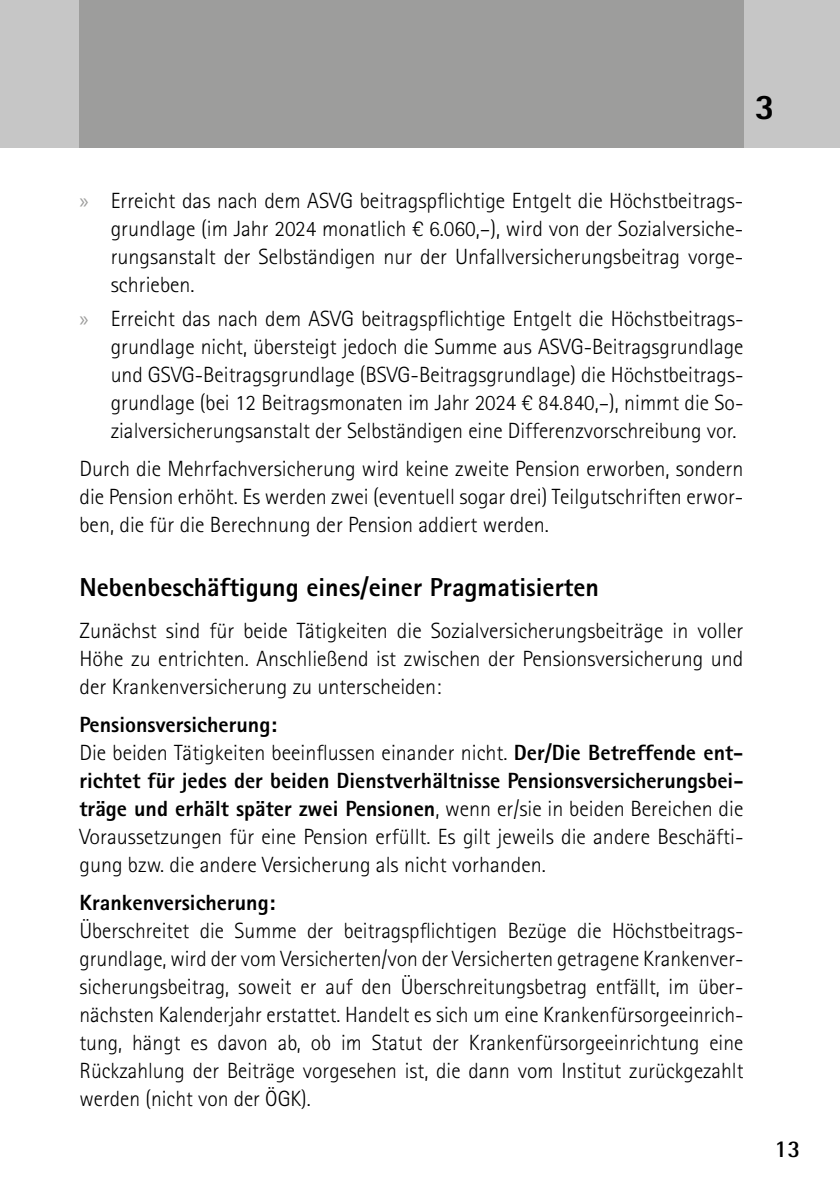
<style>
.page{position:relative;width:840px;height:1191px;background:#fff}
.page>*{position:absolute;margin:0;border:0;box-sizing:border-box;transform-origin:0 0}
.t1{font:800 36px "Rotis Sans Serif Std";color:#000}
.t2{font:800 26px "Rotis Sans Serif Std";color:#000}
.t3{font:700 24px "Rotis Semi Sans Std";color:#000}
.t4{font:300 22px/28px "Rotis Sans Serif Std";color:#000;text-align:justify}
.t5{font:800 22px "Rotis Sans Serif Std";color:#000}
.s1{font-family:"Myriad Pro";font-weight:400;color:#9d9d9c}
.s2{font-weight:800}
</style>
<div class="page">
<div style="left:0;top:0;width:839px;height:147px;background:#c6c6c6"></div>
<div style="left:79px;top:0;width:664px;height:147px;background:#9d9d9c"></div>
<h1 class="t1" style="left:754px;top:84px;width:22px">3</h1>
<p class="t4" style="left:111px;top:187px;width:634px;text-indent:-31px"><span class="s1">x</span> Erreicht das nach dem ASVG beitragspflichtige Entgelt die Höchstbeitrags&shy;grundlage (im Jahr 2024 monatlich € 6.060,–), wird von der Sozialversiche&shy;rungsanstalt der Selbständigen nur der Unfallversicherungsbeitrag vorge&shy;schrieben.</p>
<p class="t4" style="left:111px;top:304px;width:634px;text-indent:-31px"><span class="s1">x</span> Erreicht das nach dem ASVG beitragspflichtige Entgelt die Höchstbeitrags&shy;grundlage nicht, übersteigt jedoch die Summe aus ASVG-Beitragsgrundlage und GSVG-Beitragsgrundlage (BSVG-Beitragsgrundlage) die Höchstbeitrags&shy;grundlage (bei 12 Beitragsmonaten im Jahr 2024 € 84.840,–), nimmt die So&shy;zialversicherungsanstalt der Selbständigen eine Differenzvorschreibung vor.</p>
<p class="t4" style="left:79px;top:454px;width:665px">Durch die Mehrfachversicherung wird keine zweite Pension erworben, sondern die Pension erhöht. Es werden zwei (eventuell sogar drei) Teilgutschriften erwor&shy;ben, die für die Berechnung der Pension addiert werden.</p>
<p class="t2" style="left:79px;top:570px;width:520px">Nebenbeschäftigung eines/einer Pragmatisierten</p>
<p class="t4" style="left:79px;top:616px;width:665px">Zunächst sind für beide Tätigkeiten die Sozialversicherungsbeiträge in voller Höhe zu entrichten. Anschließend ist zwischen der Pensionsversicherung und der Krankenversicherung zu unterscheiden:</p>
<p class="t4" style="left:79px;top:710px;width:665px;text-align:left"><span class="s2">Pensionsversicherung:<br></span>Die beiden Tätigkeiten beeinflussen einander nicht. <span class="s2">Der/Die Betreffende ent&shy;richtet für jedes der beiden Dienstverhältnisse Pensionsversicherungsbei&shy;träge und erhält später zwei Pensionen</span>, wenn er/sie in beiden Bereichen die Voraussetzungen für eine Pension erfüllt. Es gilt jeweils die andere Beschäfti&shy;gung bzw. die andere Versicherung als nicht vorhanden.</p>
<p class="t5" style="left:79px;top:888px;width:197px">Krankenversicherung:</p>
<p class="t4" style="left:79px;top:916px;width:665px">Überschreitet die Summe der beitragspflichtigen Bezüge die Höchstbeitrags&shy;grundlage, wird der vom Versicherten/von der Versicherten getragene Krankenver&shy;sicherungsbeitrag, soweit er auf den Überschreitungsbetrag entfällt, im über&shy;nächsten Kalenderjahr erstattet. Handelt es sich um eine Krankenfürsorgeeinrich&shy;tung, hängt es davon ab, ob im Statut der Krankenfürsorgeeinrichtung eine Rückzahlung der Beiträge vorgesehen ist, die dann vom Institut zurückgezahlt werden (nicht von der ÖGK).</p>
<p class="t3" style="left:774px;top:1133px;width:27px">13</p>
</div>
